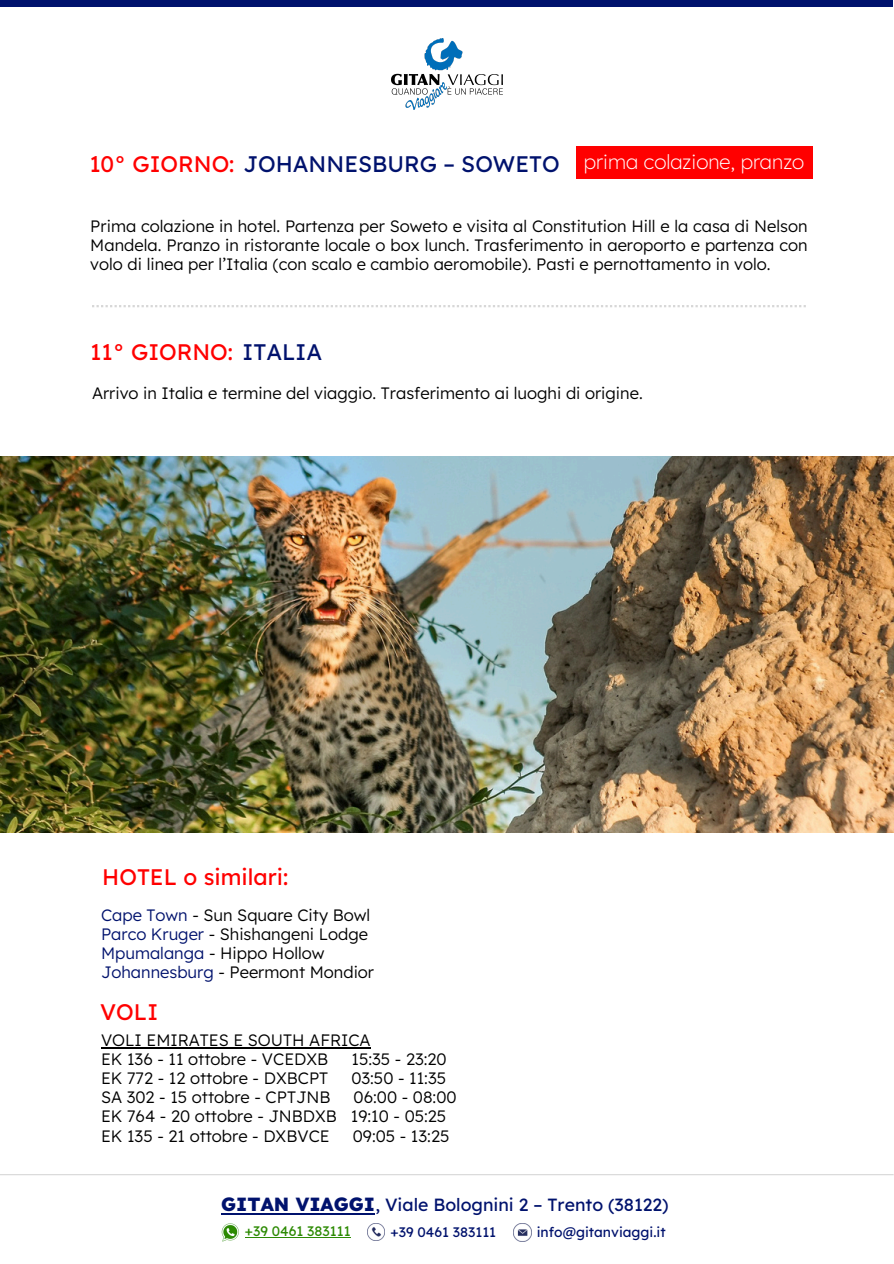
<style>
.page{position:relative;width:894px;height:1264px;background:#fff}
.page>*{position:absolute;margin:0;border:0;box-sizing:border-box;transform-origin:0 0}
.t1{font:22.5px "Lexend";color:#f00}
.t2{font:22.5px "Lexend";color:#00126d}
.t3{font:200 20.1px "Lexend";color:#fff}
.t4{font:17.7px "Lexend";color:#00126d}
.t5{font:300 16.5px/19.2px "Lexend";color:#000}
.t6{font:13.8px "Lexend";color:#00126d}
.t7{font:13.8px "Lexend";color:#2c8a03}
.s1{color:#f00}
.s2{color:#00126d}
.s3{font-weight:800;font-size:19.05px}
</style>
<div class="page">
<hr style="left:0;top:1174px;width:893px;height:1px;background:#d7d7d7">
<img style="left:221px;top:1223px;width:18px;height:18px">
<hr style="left:245px;top:1236px;width:105px;height:1px;background:#2c8a03">
<img style="left:367px;top:1223px;width:17px;height:17px">
<img style="left:513px;top:1223px;width:18px;height:18px">
<hr style="left:221px;top:1213px;width:154px;height:1px;background:#00126d">
<img style="left:391px;top:38px;width:111px;height:71px">
<div style="left:1px;top:0;width:891px;height:7px;background:#00126d"></div>
<svg style="left:92px;top:305px;width:713px;height:2px"></svg>
<img style="left:0;top:456px;width:893px;height:376px">
<div style="left:575px;top:146px;width:237px;height:33px;background:#f00"></div>
<hr style="left:101px;top:1046px;width:269px;height:2px;background:#000">
<h1 class="t2" style="left:89px;top:150px;width:472px"><span class="s1">10° GIORNO:</span> JOHANNESBURG – SOWETO</h1>
<h1 class="t3" style="left:583px;top:149px;width:222px">prima colazione, pranzo</h1>
<p class="t5" style="left:90px;top:216px;width:718px;text-align:justify">Prima colazione in hotel. Partenza per Soweto e visita al Constitution Hill e la casa di Nelson Mandela. Pranzo in ristorante locale o box lunch. Trasferimento in aeroporto e partenza con volo di linea per l’Italia (con scalo e cambio aeromobile). Pasti e pernottamento in volo.</p>
<p class="t1" style="left:90px;top:337px;width:233px">11° GIORNO: <span class="s2">ITALIA</span></p>
<h5 class="t5" style="left:92px;top:383px;width:552px">Arrivo in Italia e termine del viaggio. Trasferimento ai luoghi di origine.</h5>
<h5 class="t1" style="left:102px;top:862px;width:187px">HOTEL o similari:</h5>
<h1 class="t5" style="left:101px;top:904px;width:274px"><span class="s2">Cape Town</span> - Sun Square City Bowl<br><span class="s2">Parco Kruger</span> - Shishangeni Lodge<br><span class="s2">Mpumalanga</span> - Hippo Hollow<br><span class="s2">Johannesburg</span> - Peermont Mondior</h1>
<p class="t1" style="left:100px;top:997px;width:59px">VOLI</p>
<h3 class="t5" style="left:101px;top:1030px;width:271px">VOLI EMIRATES E SOUTH AFRICA<br>EK 136 - 11 ottobre - VCEDXB</h3>
<h3 class="t5" style="left:351px;top:1049px;width:97px">15:35 - 23:20</h3>
<h3 class="t5" style="left:101px;top:1068px;width:229px">EK 772 - 12 ottobre - DXBCPT</h3>
<h3 class="t5" style="left:351px;top:1068px;width:96px">03:50 - 11:35</h3>
<h3 class="t5" style="left:101px;top:1087px;width:231px">SA 302 - 15 ottobre - CPTJNB</h3>
<h3 class="t5" style="left:101px;top:1087px;width:357px;text-indent:252px">06:00 - 08:00<br>EK 764 - 20 ottobre - JNBDXB 19:10 - 05:25<br>EK 135 - 21 ottobre - DXBVCE</h3>
<h5 class="t5" style="left:353px;top:1125px;width:98px">09:05 - 13:25</h5>
<h5 class="t4" style="left:221px;top:1193px;width:449px"><span class="s3">GITAN VIAGGI</span>, Viale Bolognini 2 – Trento (38122)</h5>
<p class="t7" style="left:245px;top:1222px;width:107px">+39 0461 383111</p>
<h1 class="t6" style="left:390px;top:1223px;width:107px">+39 0461 383111</h1>
<h4 class="t6" style="left:536px;top:1223px;width:130px">info@gitanviaggi.it</h4>
</div>
